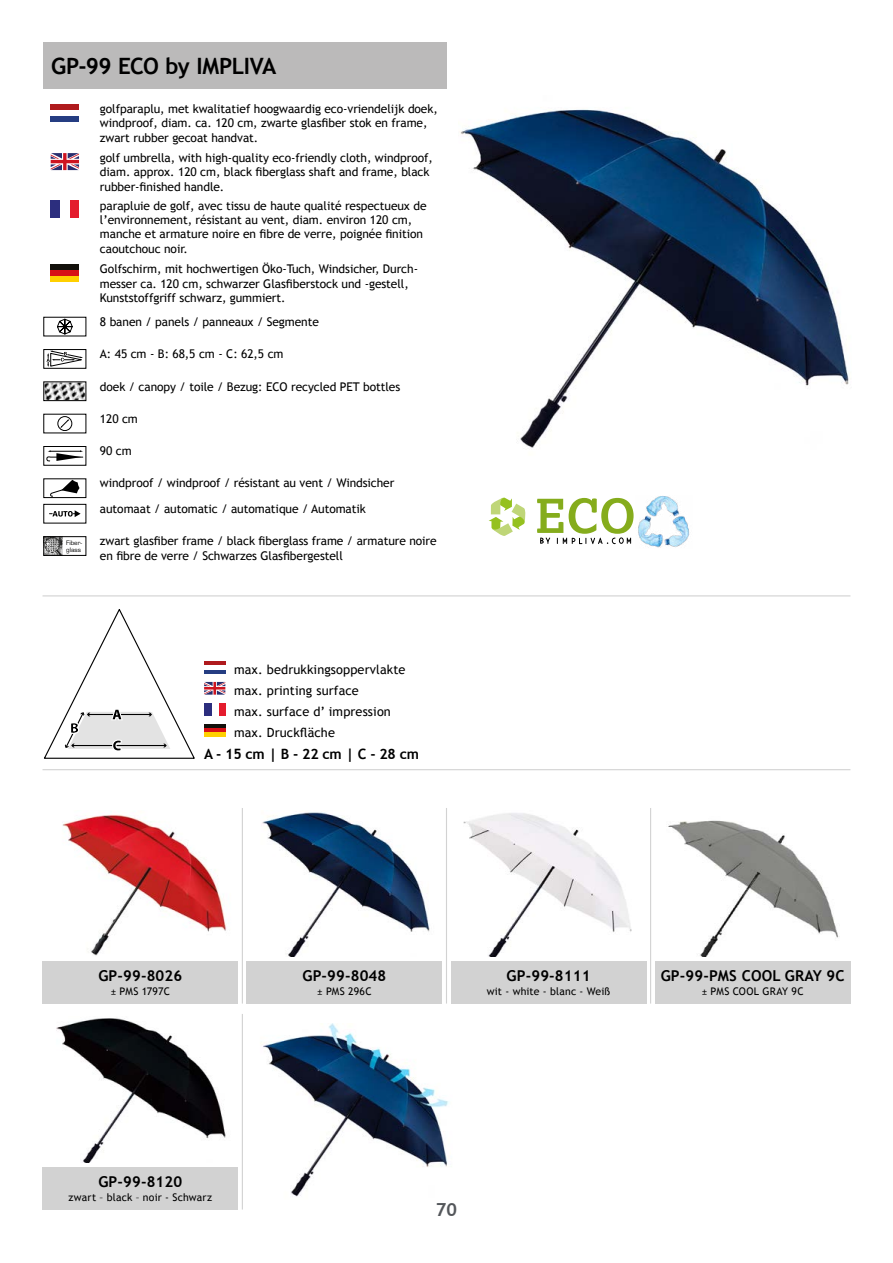
<style>
.page{position:relative;width:893px;height:1263px;background:#fff}
.page>*{position:absolute;margin:0;border:0;box-sizing:border-box;transform-origin:0 0}
.t1{font:700 22.5px "Trebuchet MS";letter-spacing:-.025em;color:#000}
.t2{font:700 18px "Trebuchet MS";color:#54575b}
.t3{font:700 15px "Trebuchet MS";letter-spacing:.01em;color:#000}
.t4{font:700 14.25px "Trebuchet MS";letter-spacing:-.015em;color:#000}
.t5{font:12.75px/21px "Trebuchet MS";letter-spacing:.01em;color:#000}
.t6{font:12px/14.4px "Trebuchet MS";letter-spacing:-.005em;color:#000}
.t7{font:10.5px "Trebuchet MS";letter-spacing:.015em;color:#000}
.t8{font:6px/6.6px "Eurostile LT";color:#000}
</style>
<div class="page">
<hr style="left:43px;top:595px;width:807px;height:1px;background:#d2d2d2">
<svg style="left:44px;top:609px;width:151px;height:150px"></svg>
<div style="left:204px;top:661px;width:21px;height:13px;background:#253d82"></div>
<div style="left:204px;top:661px;width:21px;height:9px;background:#fff"></div>
<hr style="left:204px;top:661px;width:21px;height:4px;background:#af1a1d">
<svg style="left:204px;top:682px;width:21px;height:13px"></svg>
<svg style="left:219px;top:703px;width:6px;height:13px"></svg>
<svg style="left:211px;top:703px;width:1px;height:13px"></svg>
<div style="left:204px;top:703px;width:7px;height:13px;background:#2c2e7e"></div>
<div style="left:204px;top:724px;width:21px;height:13px;background:#12100b"></div>
<div style="left:204px;top:728px;width:21px;height:9px;background:#d71016"></div>
<div style="left:204px;top:732px;width:21px;height:5px;background:#ffd000"></div>
<hr style="left:43px;top:769px;width:807px;height:1px;background:#d2d2d2">
<div style="left:51px;top:104px;width:28px;height:17px;background:#253d82"></div>
<svg style="left:51px;top:109px;width:28px;height:7px"></svg>
<div style="left:51px;top:104px;width:28px;height:5px;background:#af1a1d"></div>
<svg style="left:51px;top:153px;width:28px;height:17px"></svg>
<div style="left:51px;top:201px;width:28px;height:17px;background:#e41c2d"></div>
<div style="left:51px;top:201px;width:19px;height:17px;background:#fff"></div>
<div style="left:51px;top:201px;width:9px;height:17px;background:#2c2e7e"></div>
<div style="left:51px;top:264px;width:28px;height:17px;background:#12100b"></div>
<div style="left:51px;top:270px;width:28px;height:11px;background:#d71016"></div>
<div style="left:51px;top:276px;width:28px;height:5px;background:#ffd000"></div>
<svg style="left:57px;top:319px;width:16px;height:15px"></svg>
<svg style="left:46px;top:351px;width:37px;height:15px"></svg>
<div style="left:44px;top:349px;width:42px;height:19px;border:1px solid #000"></div>
<img style="left:46px;top:384px;width:38px;height:15px">
<div style="left:44px;top:382px;width:42px;height:19px;border:1px solid #000"></div>
<div style="left:58px;top:416px;width:14px;height:15px;border:1px solid #000;border-radius:50%"></div>
<svg style="left:60px;top:419px;width:9px;height:9px"></svg>
<svg style="left:46px;top:450px;width:37px;height:11px"></svg>
<div style="left:44px;top:446px;width:42px;height:19px;border:1px solid #000"></div>
<svg style="left:50px;top:481px;width:30px;height:15px"></svg>
<div style="left:44px;top:479px;width:42px;height:19px;border:1px solid #000"></div>
<svg style="left:49px;top:510px;width:32px;height:7px"></svg>
<div style="left:44px;top:504px;width:42px;height:19px;border:1px solid #000"></div>
<img style="left:46px;top:538px;width:17px;height:16px">
<div style="left:44px;top:536px;width:42px;height:20px;border:1px solid #000"></div>
<img style="left:460px;top:109px;width:389px;height:339px">
<div style="left:43px;top:43px;width:403px;height:46px;background:#bbbaba"></div>
<div style="left:43px;top:962px;width:195px;height:31px;background:#d2d2d2"></div>
<div style="left:43px;top:978px;width:195px;height:26px;background:#d2d2d2"></div>
<img style="left:62px;top:815px;width:165px;height:141px">
<div style="left:247px;top:962px;width:195px;height:31px;background:#d2d2d2"></div>
<div style="left:247px;top:978px;width:195px;height:26px;background:#d2d2d2"></div>
<img style="left:262px;top:812px;width:168px;height:145px">
<div style="left:451px;top:962px;width:195px;height:31px;background:#d2d2d2"></div>
<div style="left:451px;top:978px;width:195px;height:26px;background:#d2d2d2"></div>
<img style="left:463px;top:813px;width:169px;height:144px">
<div style="left:655px;top:962px;width:195px;height:31px;background:#d2d2d2"></div>
<div style="left:655px;top:978px;width:195px;height:26px;background:#d2d2d2"></div>
<img style="left:668px;top:820px;width:171px;height:137px">
<div style="left:43px;top:1168px;width:195px;height:31px;background:#d2d2d2"></div>
<div style="left:43px;top:1184px;width:195px;height:26px;background:#d2d2d2"></div>
<img style="left:56px;top:1018px;width:170px;height:145px">
<hr style="left:242px;top:808px;width:1px;height:195px;background:#d2d2d2">
<hr style="left:242px;top:1014px;width:1px;height:195px;background:#d2d2d2">
<hr style="left:446px;top:808px;width:1px;height:195px;background:#d2d2d2">
<hr style="left:650px;top:808px;width:1px;height:195px;background:#d2d2d2">
<img style="left:260px;top:1023px;width:189px;height:174px">
<svg style="left:489px;top:497px;width:37px;height:39px"></svg>
<img style="left:638px;top:496px;width:52px;height:52px">
<svg style="left:537px;top:498px;width:97px;height:46px"></svg>
<h1 class="t1" style="left:51px;top:52px;width:227px">GP-99 ECO by IMPLIVA</h1>
<p class="t6" style="left:100px;top:102px;width:339px">golfparaplu, met kwalitatief hoogwaardig eco-vriendelijk doek, windproof, diam. ca. 120 cm, zwarte glasfiber stok en frame, zwart rubber gecoat handvat.</p>
<p class="t6" style="left:100px;top:151px;width:334px">golf umbrella, with high-quality eco-friendly cloth, windproof, diam. approx. 120 cm, black fiberglass shaft and frame, black rubber-finished handle.</p>
<p class="t6" style="left:100px;top:198px;width:328px">parapluie de golf, avec tissu de haute qualité respectueux de l’environnement, résistant au vent, diam. environ 120 cm, manche et armature noire en fibre de verre, poignée finition caoutchouc noir.</p>
<p class="t6" style="left:100px;top:262px;width:320px">Golfschirm, mit hochwertigen Öko-Tuch, Windsicher, Durch&shy;messer ca. 120 cm, schwarzer Glasfiberstock und -gestell,<br>Kunststoffgriff schwarz, gummiert.</p>
<p class="t6" style="left:100px;top:315px;width:221px">8 banen / panels / panneaux / Segmente</p>
<p class="t6" style="left:100px;top:347px;width:185px">A: 45 cm - B: 68,5 cm - C: 62,5 cm</p>
<p class="t6" style="left:100px;top:379px;width:302px">doek / canopy / toile / Bezug: ECO recycled PET bottles</p>
<p class="t6" style="left:100px;top:412px;width:40px">120 cm</p>
<p class="t6" style="left:100px;top:444px;width:33px">90 cm</p>
<p class="t6" style="left:100px;top:471px;width:296px;line-height:25.5px">windproof / windproof / résistant au vent / Windsicher automaat / automatic / automatique / Automatik</p>
<p class="t8" style="left:66px;top:539px;width:17px">Fiber&shy;glass</p>
<p class="t6" style="left:100px;top:534px;width:338px">zwart glasfiber frame / black fiberglass frame / armature noire en fibre de verre / Schwarzes Glasfibergestell</p>
<p class="t5" style="left:234px;top:659px;width:173px">max. bedrukkingsoppervlakte max. printing surface<br>max. surface d’ impression max. Druckfläche</p>
<p class="t4" style="left:204px;top:745px;width:217px">A - 15 cm | B - 22 cm | C - 28 cm</p>
<p class="t3" style="left:98px;top:967px;width:85px">GP-99-8026</p>
<p class="t7" style="left:111px;top:985px;width:61px">± PMS 1797C</p>
<p class="t3" style="left:98px;top:1172px;width:85px">GP-99-8120</p>
<p class="t7" style="left:68px;top:1191px;width:145px">zwart – black – noir - Schwarz</p>
<p class="t3" style="left:302px;top:967px;width:85px">GP-99-8048</p>
<p class="t7" style="left:317px;top:985px;width:56px">± PMS 296C</p>
<p class="t3" style="left:507px;top:967px;width:85px">GP-99-8111</p>
<p class="t7" style="left:487px;top:985px;width:125px">wit - white - blanc - Weiß</p>
<p class="t3" style="left:661px;top:967px;width:185px">GP-99-PMS COOL GRAY 9C</p>
<p class="t7" style="left:702px;top:985px;width:103px">± PMS COOL GRAY 9C</p>
<h2 class="t2" style="left:436px;top:1199px;width:23px">70</h2>
</div>
